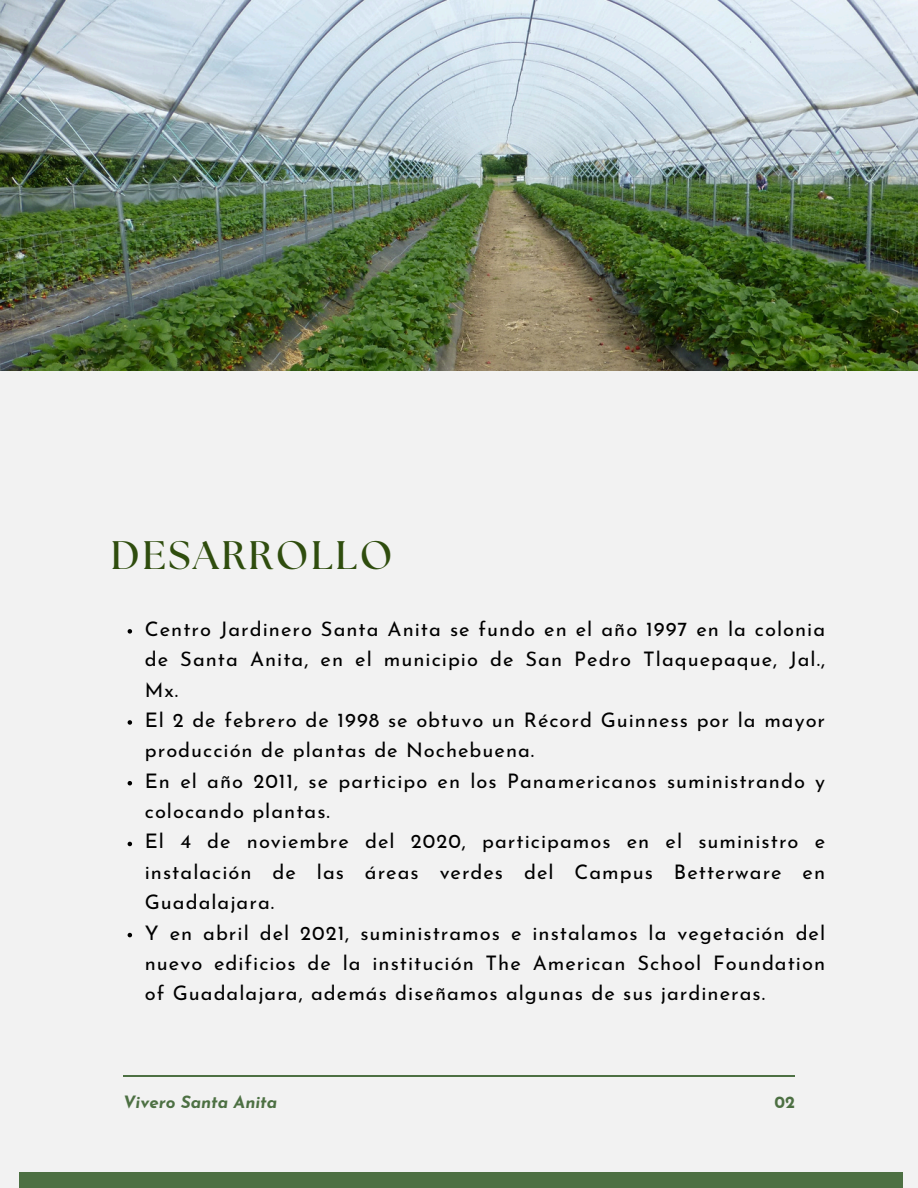
<style>
.page{position:relative;width:918px;height:1188px;background:#f2f2f2}
.page>*{position:absolute;margin:0;border:0;box-sizing:border-box;transform-origin:0 0}
.t1{font:700 39.75px "The Seasons";letter-spacing:.065em;color:#2f4d0e}
.t2{font:20.1px/30.3px "Josefin Sans";letter-spacing:.05em;color:#000;text-align:justify}
.t3{font:italic 700 16.95px "Josefin Sans";color:#4d7043}
.t4{font:700 16.95px "Josefin Sans";color:#4d7043}
</style>
<div class="page">
<div style="left:19px;top:1172px;width:883px;height:16px;background:#4d7043"></div>
<hr style="left:123px;top:1075px;width:672px;height:1px;background:#4d7043">
<img style="left:0;top:0;width:918px;height:370px">
<svg style="left:128px;top:629px;width:4px;height:5px"></svg>
<svg style="left:128px;top:720px;width:4px;height:5px"></svg>
<svg style="left:128px;top:781px;width:4px;height:4px"></svg>
<svg style="left:128px;top:842px;width:4px;height:4px"></svg>
<svg style="left:128px;top:933px;width:4px;height:4px"></svg>
<h1 class="t1" style="left:111px;top:537px;width:283px">DESARROLLO</h1>
<p class="t2" style="left:145px;top:616px;width:682px">Centro Jardinero Santa Anita se fundo en el año 1997 en la colonia de Santa Anita, en el municipio de San Pedro Tlaquepaque, Jal., Mx.</p>
<p class="t2" style="left:145px;top:707px;width:682px">El 2 de febrero de 1998 se obtuvo un Récord Guinness por la mayor producción de plantas de Nochebuena.</p>
<p class="t2" style="left:145px;top:768px;width:682px">En el año 2011, se participo en los Panamericanos suministrando y colocando plantas.</p>
<p class="t2" style="left:145px;top:828px;width:682px">El 4 de noviembre del 2020, participamos en el suministro e instalación de las áreas verdes del Campus Betterware en Guadalajara.</p>
<p class="t2" style="left:145px;top:919px;width:682px">Y en abril del 2021, suministramos e instalamos la vegetación del nuevo edificios de la institución The American School Foundation of Guadalajara, además diseñamos algunas de sus jardineras.</p>
<p class="t3" style="left:123px;top:1095px;width:156px">Vivero Santa Anita</p>
<p class="t4" style="left:774px;top:1095px;width:22px">02</p>
</div>
